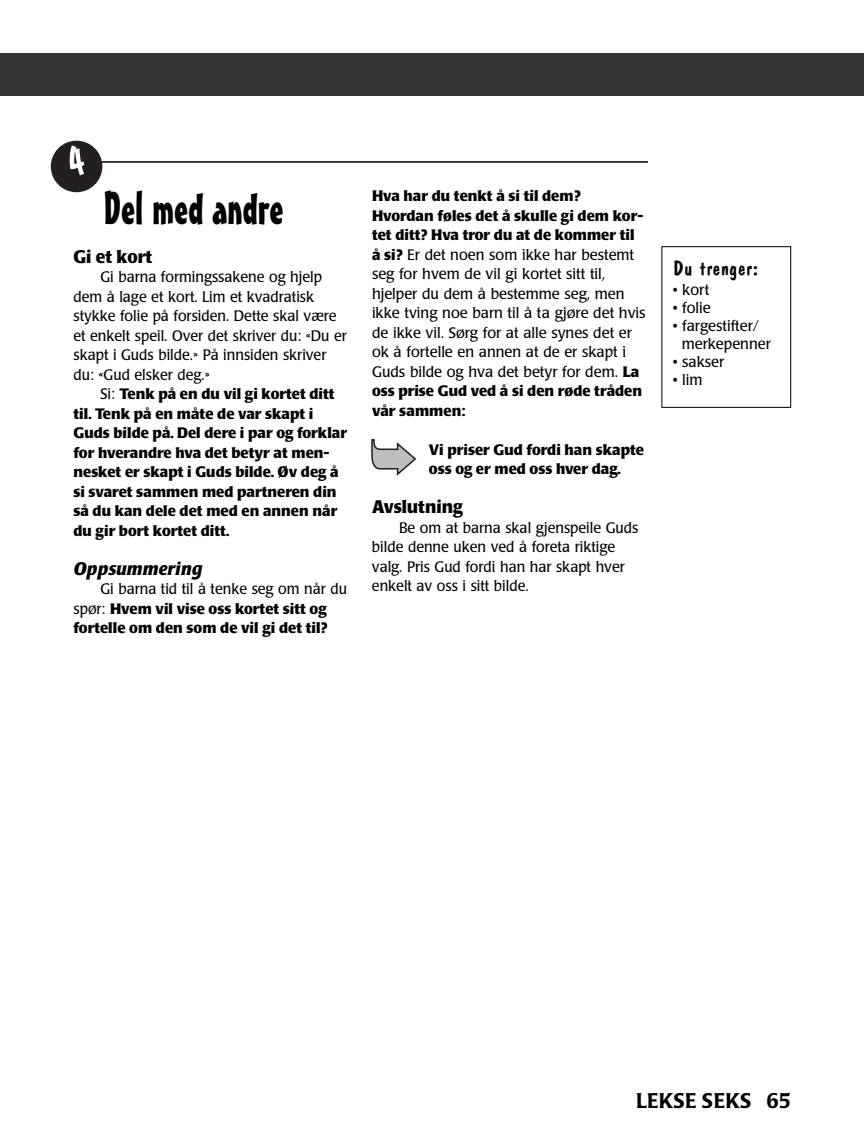
<style>
.page{position:relative;width:864px;height:1148px;background:#fff}
.page>*{position:absolute;margin:0;border:0;box-sizing:border-box;transform-origin:0 0}
.t1{font:45px "Mister Earl BT";color:#000}
.t2{font:500 21px "Poppl Laudatio";letter-spacing:.01em;color:#000}
.t3{font:21px "Dom Casual";color:#000;scale:1.05 1}
.t4{font:700 18px "Poppl Laudatio";color:#000;scale:.95 1}
.t5{font:italic 700 18px "Poppl Laudatio";color:#000}
.t6{font:15px/19.5px "Poppl Laudatio";color:#000}
.t7{font:700 15px/19.5px "Poppl Laudatio";color:#000}
.t8{font:15px/19.5px "Poppl Laudatio";color:#000;scale:.95 1}
.s1{font-weight:400}
.s2{font-weight:700}
</style>
<div class="page">
<div style="left:0;top:53px;width:864px;height:43px;background:#333"></div>
<hr style="left:100px;top:161px;width:548px;height:2px;background:#000">
<div style="left:661px;top:246px;width:130px;height:162px;border:1px solid #000"></div>
<svg style="left:371px;top:439px;width:45px;height:37px"></svg>
<svg style="left:51px;top:141px;width:51px;height:51px"></svg>
<h1 class="t1" style="left:104px;top:191px;width:181px">Del med andre</h1>
<p class="t4" style="left:73px;top:249px;width:84px">Gi et kort</p>
<p class="t8" style="left:73px;top:269px;width:289px;text-indent:27px">Gi barna formingssakene og hjelp dem å lage et kort. Lim et kvadratisk stykke folie på forsiden. Dette skal være et enkelt speil. Over det skriver du: «Du er skapt i Guds bilde.» På innsiden skriver du: «Gud elsker deg.»</p>
<p class="t7" style="left:73px;top:385px;width:275px;text-indent:27px"><span class="s1">Si:</span> Tenk på en du vil gi kortet ditt til. Tenk på en måte de var skapt i<br>Guds bilde på. Del dere i par og forklar for hverandre hva det betyr at men&shy;nesket er skapt i Guds bilde. Øv deg å si svaret sammen med partneren din så du kan dele det med en annen når du gir bort kortet ditt.</p>
<p class="t5" style="left:73px;top:561px;width:130px">Oppsummering</p>
<p class="t7" style="left:73px;top:580px;width:275px;text-indent:27px"><span class="s1">Gi barna tid til å tenke seg om når du spør:</span> Hvem vil vise oss kortet sitt og fortelle om den som de vil gi det til?</p>
<p class="t6" style="left:372px;top:188px;width:275px"><span class="s2">Hva har du tenkt å si til dem?<br>Hvordan føles det å skulle gi dem kor&shy;tet ditt? Hva tror du at de kommer til å si?</span> Er det noen som ikke har bestemt seg for hvem de vil gi kortet sitt til, hjelper du dem å bestemme seg, men ikke tving noe barn til å ta gjøre det hvis de ikke vil. Sørg for at alle synes det er ok å fortelle en annen at de er skapt i Guds bilde og hva det betyr for dem. <span class="s2">La oss prise Gud ved å si den røde tråden vår sammen:</span></p>
<p class="t7" style="left:429px;top:441px;width:217px">Vi priser Gud fordi han skapte oss og er med oss hver dag.</p>
<p class="t4" style="left:372px;top:499px;width:97px">Avslutning</p>
<p class="t8" style="left:372px;top:519px;width:282px;text-indent:27px">Be om at barna skal gjenspeile Guds bilde denne uken ved å foreta riktige valg. Pris Gud fordi han har skapt hver enkelt av oss i sitt bilde.</p>
<h2 class="t3" style="left:673px;top:259px;width:83px">Du trenger:</h2>
<p class="t6" style="left:673px;top:282px;width:38px">• kort</p>
<p class="t6" style="left:673px;top:300px;width:40px">• folie</p>
<p class="t6" style="left:682px;top:318px;width:91px;line-height:18px;text-indent:-9px">• fargestifter/ merkepenner</p>
<p class="t6" style="left:673px;top:354px;width:53px">• sakser</p>
<p class="t6" style="left:673px;top:372px;width:31px">• lim</p>
<h2 class="t2" style="left:636px;top:1092px;width:156px">LEKSE SEKS 65</h2>
</div>
